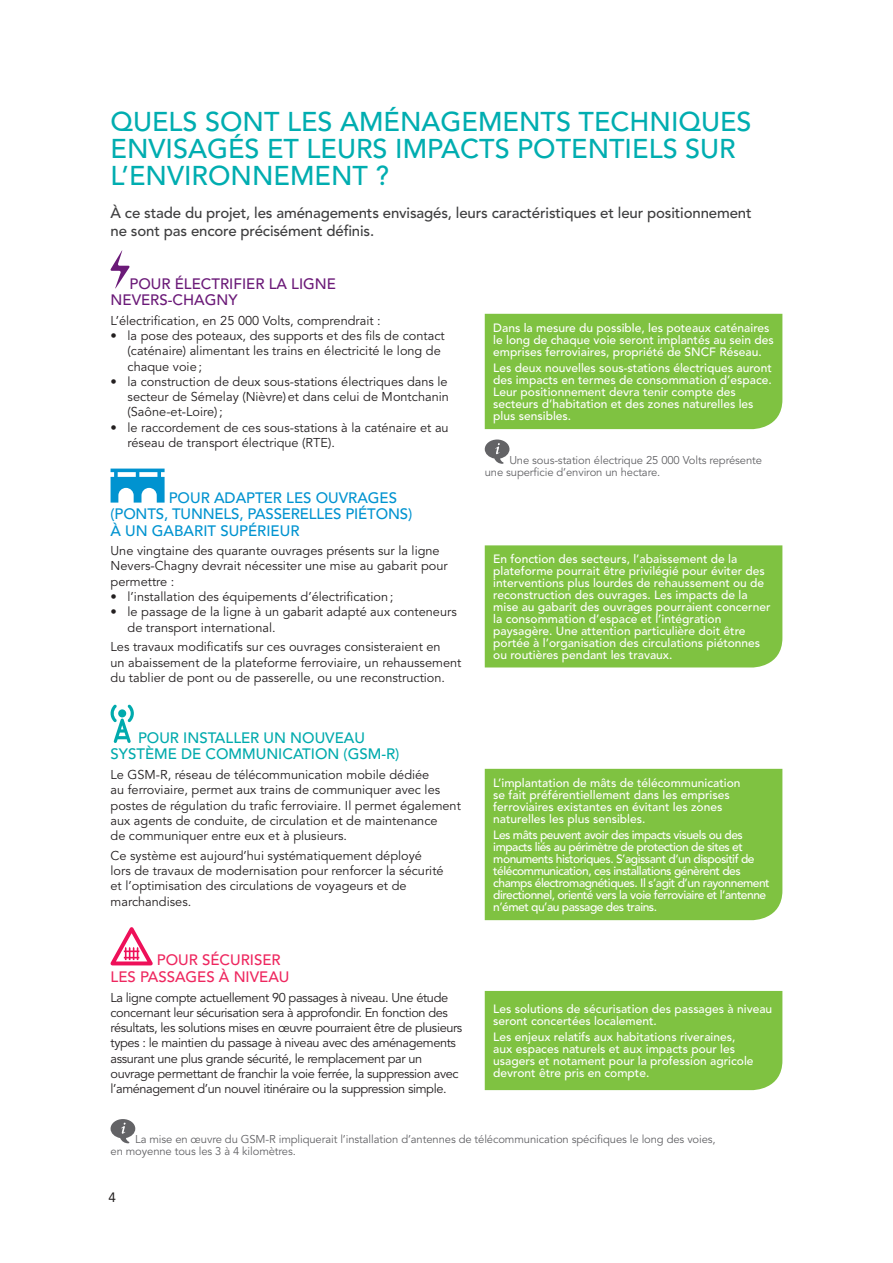
<style>
.page{position:relative;width:893px;height:1263px;background:#fff}
.page>*{position:absolute;margin:0;border:0;box-sizing:border-box;transform-origin:0 0}
.t1{font:500 27px/27px "Avenir LT Std";color:#00adb0}
.t2{font:500 15px/18px "Avenir LT Std";letter-spacing:-.01em;color:#3e3e3f}
.t3{font:500 15px/16.5px "Avenir LT Std";color:#0093d0}
.t4{font:500 15px/16.5px "Avenir LT Std";color:#00aaad;text-align:center}
.t5{font:500 15px/16.5px "Avenir LT Std";color:#6b1a78}
.t6{font:500 15px/16.5px "Avenir LT Std";color:#ee275f}
.t7{font:13.5px "Avenir LT Std";color:#231f20}
.t8{font:12.75px/15.3px "Avenir LT Std";color:#231f20}
.t9{font:12.75px/15.3px "Avenir LT Std";letter-spacing:-.03em;color:#231f20}
.t10{font:500 12px/12px "Avenir LT Std";color:#fff}
.t11{font:500 12px/12px "Avenir LT Std";letter-spacing:-.04em;color:#fff}
.t12{font:11.25px/12px "Avenir LT Std";letter-spacing:-.01em;color:#636366}
</style>
<div class="page">
<svg style="left:110px;top:250px;width:20px;height:39px"></svg>
<div style="left:485px;top:314px;width:297px;height:115px;background:#7fc241"></div>
<svg style="left:485px;top:439px;width:24px;height:25px"></svg>
<svg style="left:110px;top:704px;width:24px;height:39px"></svg>
<div style="left:485px;top:769px;width:297px;height:151px;background:#7fc241"></div>
<svg style="left:111px;top:1119px;width:24px;height:24px"></svg>
<svg style="left:111px;top:469px;width:54px;height:34px"></svg>
<div style="left:485px;top:545px;width:297px;height:122px;background:#7fc241"></div>
<div style="left:485px;top:991px;width:297px;height:99px;background:#7fc241"></div>
<svg style="left:110px;top:927px;width:43px;height:38px"></svg>
<h1 class="t1" style="left:111px;top:109px;width:642px">QUELS SONT LES AMÉNAGEMENTS TECHNIQUES<br>ENVISAGÉS ET LEURS IMPACTS POTENTIELS SUR<br>L’ENVIRONNEMENT ?</h1>
<p class="t2" style="left:111px;top:205px;width:643px">À ce stade du projet, les aménagements envisagés, leurs caractéristiques et leur positionnement ne sont pas encore précisément définis.</p>
<p class="t5" style="left:111px;top:275px;width:227px;text-indent:19px">POUR ÉLECTRIFIER LA LIGNE<br>NEVERS-CHAGNY</p>
<p class="t8" style="left:111px;top:313px;width:272px">L’électrification, en 25 000 Volts, comprendrait :</p>
<p class="t8" style="left:128px;top:328px;width:319px;text-indent:-17px">• la pose des poteaux, des supports et des fils de contact (caténaire) alimentant les trains en électricité le long de chaque voie;</p>
<p class="t8" style="left:128px;top:374px;width:323px;text-align:justify;text-indent:-17px">• la construction de deux sous-stations électriques dans le secteur de Sémelay (Nièvre)et dans celui de Montchanin (Saône-et-Loire);</p>
<p class="t8" style="left:128px;top:420px;width:323px;text-indent:-17px">• le raccordement de ces sous-stations à la caténaire et au réseau de transport électrique (RTE).</p>
<p class="t10" style="left:493px;top:322px;width:282px">Dans la mesure du possible, les poteaux caténaires le long de chaque voie seront implantés au sein des emprises ferroviaires, propriété de SNCF Réseau.</p>
<p class="t10" style="left:493px;top:362px;width:280px">Les deux nouvelles sous-stations électriques auront des impacts en termes de consommation d’espace.<br>Leur positionnement devra tenir compte des secteurs d’habitation et des zones naturelles les plus sensibles.</p>
<p class="t12" style="left:485px;top:454px;width:279px;text-indent:25px">Une sous-station électrique 25 000 Volts représente une superficie d’environ un hectare.</p>
<p class="t3" style="left:111px;top:489px;width:303px;text-indent:58px">POUR ADAPTER LES OUVRAGES (PONTS, TUNNELS, PASSERELLES PIÉTONS)<br>À UN GABARIT SUPÉRIEUR</p>
<p class="t8" style="left:111px;top:543px;width:339px">Une vingtaine des quarante ouvrages présents sur la ligne<br>Nevers-Chagny devrait nécessiter une mise au gabarit pour permettre :</p>
<p class="t8" style="left:111px;top:589px;width:284px">• l’installation des équipements d’électrification;</p>
<p class="t8" style="left:128px;top:605px;width:331px;text-indent:-17px">• le passage de la ligne à un gabarit adapté aux conteneurs de transport international.</p>
<p class="t8" style="left:111px;top:639px;width:352px">Les travaux modificatifs sur ces ouvrages consisteraient en<br>un abaissement de la plateforme ferroviaire, un rehaussement du tablier de pont ou de passerelle, ou une reconstruction.</p>
<p class="t4" style="left:111px;top:730px;width:290px">POUR INSTALLER UN NOUVEAU<br>SYSTÈME DE COMMUNICATION (GSM-R)</p>
<p class="t8" style="left:111px;top:767px;width:352px">Le GSM-R, réseau de télécommunication mobile dédiée<br>au ferroviaire, permet aux trains de communiquer avec les postes de régulation du trafic ferroviaire. Il permet également aux agents de conduite, de circulation et de maintenance<br>de communiquer entre eux et à plusieurs.</p>
<p class="t8" style="left:111px;top:848px;width:335px">Ce système est aujourd’hui systématiquement déployé lors de travaux de modernisation pour renforcer la sécurité et l’optimisation des circulations de voyageurs et de marchandises.</p>
<p class="t6" style="left:111px;top:952px;width:180px;text-indent:46px">POUR SÉCURISER<br>LES PASSAGES À NIVEAU</p>
<p class="t9" style="left:111px;top:990px;width:353px">La ligne compte actuellement 90 passages à niveau. Une étude concernant leur sécurisation sera à approfondir. En fonction des résultats, les solutions mises en œuvre pourraient être de plusieurs types : le maintien du passage à niveau avec des aménagements assurant une plus grande sécurité, le remplacement par un ouvrage permettant de franchir la voie ferrée, la suppression avec l’aménagement d’un nouvel itinéraire ou la suppression simple.</p>
<p class="t10" style="left:493px;top:553px;width:279px">En fonction des secteurs, l’abaissement de la plateforme pourrait être privilégié pour éviter des interventions plus lourdes de rehaussement ou de reconstruction des ouvrages. Les impacts de la mise au gabarit des ouvrages pourraient concerner la consommation d’espace et l’intégration paysagère. Une attention particulière doit être portée à l’organisation des circulations piétonnes ou routières pendant les travaux.</p>
<p class="t10" style="left:493px;top:777px;width:249px">L’implantation de mâts de télécommunication se fait préférentiellement dans les emprises ferroviaires existantes en évitant les zones naturelles les plus sensibles.</p>
<p class="t11" style="left:493px;top:829px;width:278px">Les mâts peuvent avoir des impacts visuels ou des impacts liés au périmètre de protection de sites et monuments historiques. S’agissant d’un dispositif de télécommunication, ces installations génèrent des champs électromagnétiques. Il s’agit d’un rayonnement directionnel, orienté vers la voie ferroviaire et l’antenne n’émet qu’au passage des trains.</p>
<p class="t10" style="left:493px;top:1003px;width:280px">Les solutions de sécurisation des passages à niveau seront concertées localement.</p>
<p class="t10" style="left:493px;top:1031px;width:262px">Les enjeux relatifs aux habitations riveraines, aux espaces naturels et aux impacts pour les usagers et notament pour la profession agricole devront être pris en compte.</p>
<p class="t12" style="left:111px;top:1134px;width:607px;text-indent:25px">La mise en œuvre du GSM-R impliquerait l’installation d’antennes de télécommunication spécifiques le long des voies, en moyenne tous les 3 à 4 kilomètres.</p>
<p class="t7" style="left:108px;top:1190px;width:9px">4</p>
</div>
